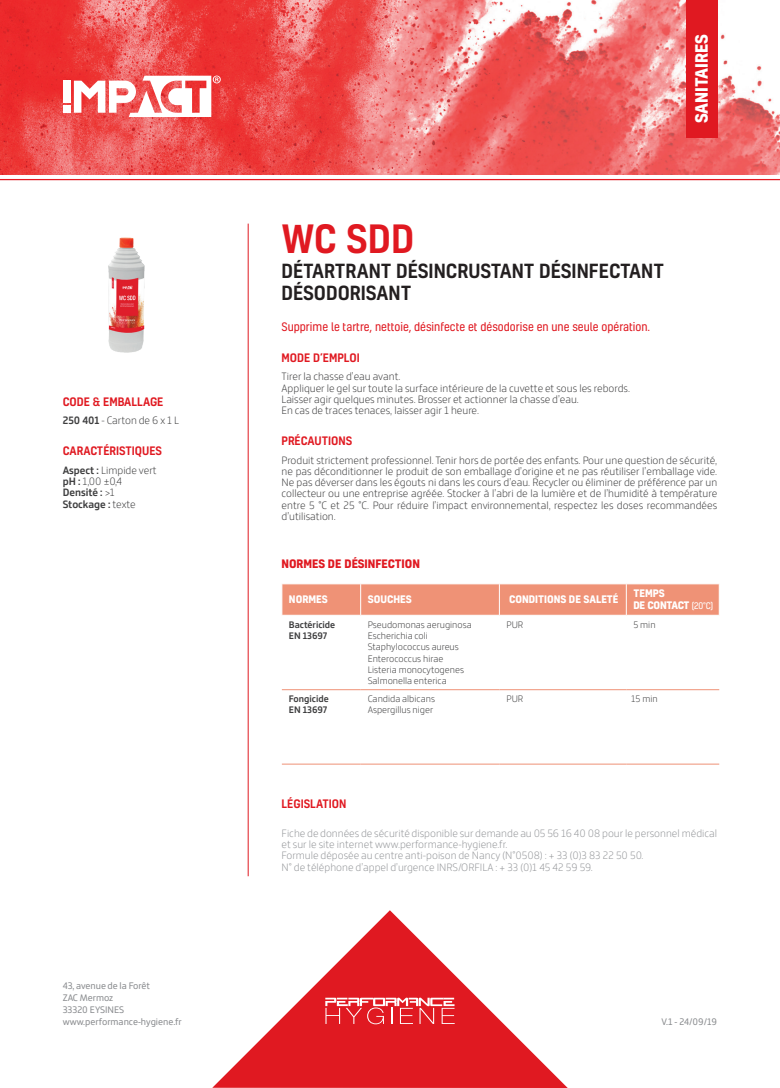
<style>
.page{position:relative;width:780px;height:1088px;background:#fff}
.page>*{position:absolute;margin:0;border:0;box-sizing:border-box;transform-origin:0 0}
.t1{font:500 37.5px "Kelson";color:#e01921}
.t2{font:500 18.75px/21.2px "Kelson";color:#231f20}
.t3{font:700 16.38px "Kelson";letter-spacing:-.005em;color:#fff}
.t4{font:200 11.25px/11.2px "Bronkoh";color:#3e3e3f}
.t5{font:200 11.25px/11.2px "Bronkoh";color:#949699}
.t6{font:11.25px "Kelson";color:#e01921}
.t7{font:500 11.25px "Kelson";color:#e01921}
.t8{font:700 11.25px/11.2px "Bronkoh";color:#3e3e3f}
.t9{font:700 11.25px "Kelson";color:#e01921}
.t10{font:200 10px/11.2px "Bronkoh";color:#3e3e3f}
.t11{font:10px/12px "Bronkoh";color:#8a8c8f}
.t12{font:700 10px/11.2px "Bronkoh";color:#3e3e3f}
.t13{font:700 10px "Kelson";color:#fff}
.t14{font:700 10px/12px "Kelson";letter-spacing:-.02em;color:#fff}
.s1{font-weight:700}
.s2{font-weight:200}
.s3{font-weight:400;font-size:8.75px}
</style>
<div class="page">
<img style="left:0;top:0;width:779px;height:175px">
<hr style="left:0;top:179px;width:780px;height:1px;background:#e01921">
<div style="left:63px;top:105px;width:7px;height:8px;background:#fff"></div>
<div style="left:63px;top:81px;width:7px;height:22px;background:#fff"></div>
<svg style="left:74px;top:76px;width:147px;height:41px"></svg>
<svg style="left:212px;top:910px;width:355px;height:178px"></svg>
<svg style="left:325px;top:997px;width:129px;height:27px;background:#e75459"></svg>
<div style="left:686px;top:0;width:31px;height:138px;background:#e01921"></div>
<hr style="left:248px;top:224px;width:1px;height:652px;background:#e01921">
<img style="left:108px;top:237px;width:37px;height:116px">
<svg style="left:282px;top:584px;width:437px;height:31px;background:#ef9478"></svg>
<hr style="left:360px;top:584px;width:1px;height:31px;background:#fff">
<hr style="left:499px;top:584px;width:1px;height:31px;background:#fff">
<hr style="left:626px;top:584px;width:1px;height:31px;background:#fff">
<hr style="left:282px;top:689px;width:78px;height:1px;background:#ef9276">
<hr style="left:360px;top:689px;width:139px;height:1px;background:#ef9276">
<hr style="left:499px;top:689px;width:127px;height:1px;background:#ef9276">
<hr style="left:282px;top:764px;width:78px;height:1px;background:#ef9276">
<hr style="left:360px;top:764px;width:139px;height:1px;background:#ef9276">
<hr style="left:499px;top:764px;width:127px;height:1px;background:#ef9276">
<hr style="left:626px;top:689px;width:93px;height:1px;background:#ef9276">
<hr style="left:626px;top:764px;width:93px;height:1px;background:#ef9276">
<p class="t7" style="left:63px;top:394px;width:102px">CODE &amp; EMBALLAGE</p>
<p class="t4" style="left:63px;top:415px;width:118px"><span class="s1">250 401</span> - Carton de 6 x 1 L</p>
<p class="t7" style="left:63px;top:443px;width:101px">CARACTÉRISTIQUES</p>
<p class="t8" style="left:63px;top:465px;width:95px">Aspect : <span class="s2">Limpide vert </span>pH : <span class="s2">1,00 ±0,4<br></span>Densité : <span class="s2">&gt;1<br></span>Stockage : <span class="s2">texte</span></p>
<p class="t11" style="left:63px;top:980px;width:120px">43, avenue de la Forêt<br>ZAC Mermoz<br>33320 EYSINES www.performance-hygiene.fr</p>
<h3 class="t3" style="left:690px;top:123px;width:90px;rotate:-90deg">SANITAIRES</h3>
<h1 class="t1" style="left:281px;top:213px;width:134px">WC SDD</h1>
<h2 class="t2" style="left:281px;top:260px;width:384px">DÉTARTRANT DÉSINCRUSTANT DÉSINFECTANT<br>DÉSODORISANT</h2>
<p class="t6" style="left:281px;top:319px;width:370px">Supprime le tartre, nettoie, désinfecte et désodorise en une seule opération.</p>
<p class="t7" style="left:281px;top:350px;width:80px">MODE D’EMPLOI</p>
<p class="t4" style="left:281px;top:371px;width:350px">Tirer la chasse d’eau avant.<br>Appliquer le gel sur toute la surface intérieure de la cuvette et sous les rebords.<br>Laisser agir quelques minutes. Brosser et actionner la chasse d’eau.<br>En cas de traces tenaces, laisser agir 1 heure.</p>
<p class="t7" style="left:281px;top:433px;width:72px">PRÉCAUTIONS</p>
<p class="t4" style="left:281px;top:455px;width:437px;text-align:justify">Produit strictement professionnel. Tenir hors de portée des enfants. Pour une question de sécurité, ne pas déconditionner le produit de son emballage d’origine et ne pas réutiliser l’emballage vide.<br>Ne pas déverser dans les égouts ni dans les cours d’eau. Recycler ou éliminer de préférence par un collecteur ou une entreprise agréée. Stocker à l’abri de la lumière et de l’humidité à température entre 5 °C et 25 °C. Pour réduire l’impact environnemental, respectez les doses recommandées d’utilisation.</p>
<p class="t9" style="left:281px;top:555px;width:140px">NORMES DE DÉSINFECTION</p>
<p class="t13" style="left:289px;top:592px;width:40px">NORMES</p>
<p class="t13" style="left:368px;top:592px;width:45px">SOUCHES</p>
<p class="t13" style="left:509px;top:592px;width:111px">CONDITIONS DE SALETÉ</p>
<p class="t14" style="left:633px;top:587px;width:81px">TEMPS<br>DE CONTACT <span class="s3">(20°C)</span></p>
<p class="t12" style="left:289px;top:619px;width:48px">Bactéricide<br>EN 13697</p>
<p class="t10" style="left:368px;top:619px;width:105px">Pseudomonas aeruginosa<br>Escherichia coli<br>Staphylococcus aureus<br>Enterococcus hirae<br>Listeria monocytogenes<br>Salmonella enterica</p>
<p class="t10" style="left:506px;top:619px;width:18px">PUR</p>
<p class="t10" style="left:633px;top:619px;width:24px">5 min</p>
<p class="t12" style="left:289px;top:694px;width:41px">Fongicide<br>EN 13697</p>
<p class="t10" style="left:368px;top:693px;width:69px">Candida albicans<br>Aspergillus niger</p>
<p class="t10" style="left:506px;top:693px;width:18px">PUR</p>
<p class="t10" style="left:631px;top:693px;width:28px">15 min</p>
<p class="t7" style="left:281px;top:796px;width:66px">LÉGISLATION</p>
<p class="t5" style="left:281px;top:828px;width:437px">Fiche de données de sécurité disponible sur demande au 05 56 16 40 08 pour le personnel médical et sur le site internet www.performance-hygiene.fr.<br>Formule déposée au centre anti-poison de Nancy (N°0508) : + 33 (0)3 83 22 50 50.<br>N° de téléphone d’appel d’urgence INRS/ORFILA : + 33 (0)1 45 42 59 59.</p>
<p class="t11" style="left:661px;top:1016px;width:57px">V.1 - 24/09/19</p>
</div>
